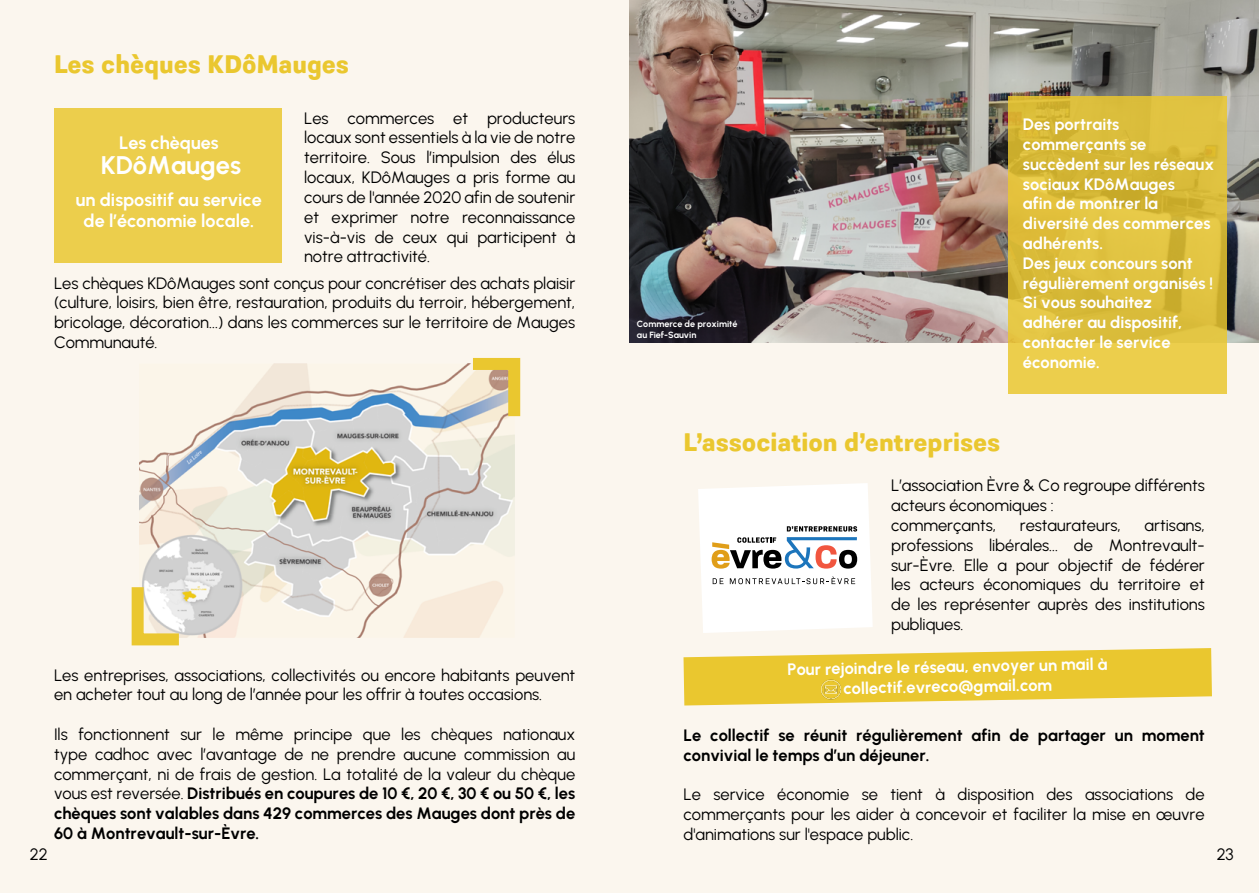
<style>
.page{position:relative;width:1259px;height:893px;background:#fbf6ee}
.page>*{position:absolute;margin:0;border:0;box-sizing:border-box;transform-origin:0 0}
.t1{font:25.5px "Urbanist";color:#fff}
.t2{font:700 24px "Quiroh";color:#eac72f}
.t3{font:18px/21.6px "Urbanist";color:#fff;text-align:center}
.t4{font:16.5px/19.8px "Urbanist";color:#000;text-align:justify}
.t5{font:16.5px/19.8px "Urbanist";color:#fff;text-align:center}
.t6{font:9px/10.8px "Urbanist";color:#fff}
</style>
<div class="page">
<img style="left:629px;top:0;width:629px;height:342px">
<div style="left:54px;top:108px;width:227px;height:154px;background:#ecce4c"></div>
<svg style="left:683px;top:648px;width:529px;height:57px;background:#ecce4d"></svg>
<svg style="left:1008px;top:97px;width:218px;height:297px;background:#ddbf3d"></svg>
<img style="left:139px;top:364px;width:375px;height:274px">
<svg style="left:131px;top:575px;width:60px;height:71px"></svg>
<svg style="left:461px;top:358px;width:60px;height:70px;background:#dfd0a1"></svg>
<svg style="left:698px;top:483px;width:174px;height:150px;background:#edeceb"></svg>
<img style="left:821px;top:679px;width:20px;height:21px">
<h2 class="t2" style="left:54px;top:47px;width:296px">Les chèques KDôMauges</h2>
<p class="t3" style="left:119px;top:131px;width:101px">Les chèques</p>
<h1 class="t1" style="left:101px;top:148px;width:142px">KDôMauges</h1>
<p class="t3" style="left:76px;top:188px;width:188px">un dispositif au service de l’économie locale.</p>
<p class="t4" style="left:304px;top:108px;width:273px">Les commerces et producteurs locaux sont essentiels à la vie de notre territoire. Sous l’impulsion des élus locaux, KDôMauges a pris forme au cours de l'année 2020 afin de soutenir et exprimer notre reconnaissance vis-à-vis de ceux qui participent à notre attractivité.</p>
<p class="t4" style="left:54px;top:272px;width:523px">Les chèques KDôMauges sont conçus pour concrétiser des achats plaisir (culture, loisirs, bien être, restauration, produits du terroir, hébergement, bricolage, décoration...) dans les commerces sur le territoire de Mauges Communauté.</p>
<p class="t4" style="left:54px;top:664px;width:523px">Les entreprises, associations, collectivités ou encore habitants peuvent en acheter tout au long de l’année pour les offrir à toutes occasions.</p>
<p class="t4" style="left:54px;top:724px;width:523px">Ils fonctionnent sur le même principe que les chèques nationaux type cadhoc avec l’avantage de ne prendre aucune commission au commerçant, ni de frais de gestion. La totalité de la valeur du chèque vous est reversée. Distribués en coupures de 10 €, 20 €, 30 € ou 50 €, les chèques sont valables dans 429 commerces des Mauges dont près de 60 à Montrevault-sur-Èvre.</p>
<p class="t6" style="left:637px;top:318px;width:102px">Commerce de proximité au Fief-Sauvin</p>
<p class="t5" style="left:1023px;top:114px;width:193px;text-align:left">Des portraits commerçants se succèdent sur les réseaux sociaux KDôMauges<br>afin de montrer la diversité des commerces adhérents.<br>Des jeux concours sont régulièrement organisés !<br>Si vous souhaitez adhérer au dispositif, contacter le service économie.</p>
<h2 class="t2" style="left:683px;top:425px;width:318px">L’association d’entreprises</h2>
<p class="t4" style="left:891px;top:475px;width:315px;text-align:left">L’association Èvre &amp; Co regroupe différents acteurs économiques :<br>commerçants,</p>
<p class="t4" style="left:891px;top:515px;width:315px;text-indent:253px">artisans, professions libérales... de Montrevault&shy;sur-Èvre. Elle a pour objectif de fédérer les acteurs économiques du territoire et de les représenter auprès des institutions publiques.</p>
<p class="t4" style="left:1019px;top:515px;width:103px">restaurateurs,</p>
<p class="t5" style="left:787px;top:659px;width:322px;rotate:-1deg">Pour rejoindre le réseau, envoyer un mail à collectif.evreco@gmail.com</p>
<p class="t4" style="left:683px;top:725px;width:523px">Le collectif se réunit régulièrement afin de partager un moment convivial le temps d’un déjeuner.</p>
<p class="t4" style="left:683px;top:784px;width:523px">Le service économie se tient à disposition des associations de commerçants pour les aider à concevoir et faciliter la mise en œuvre d'animations sur l'espace public.</p>
<p class="t4" style="left:30px;top:844px;width:19px">22</p>
<p class="t4" style="left:1216px;top:844px;width:19px">23</p>
</div>
